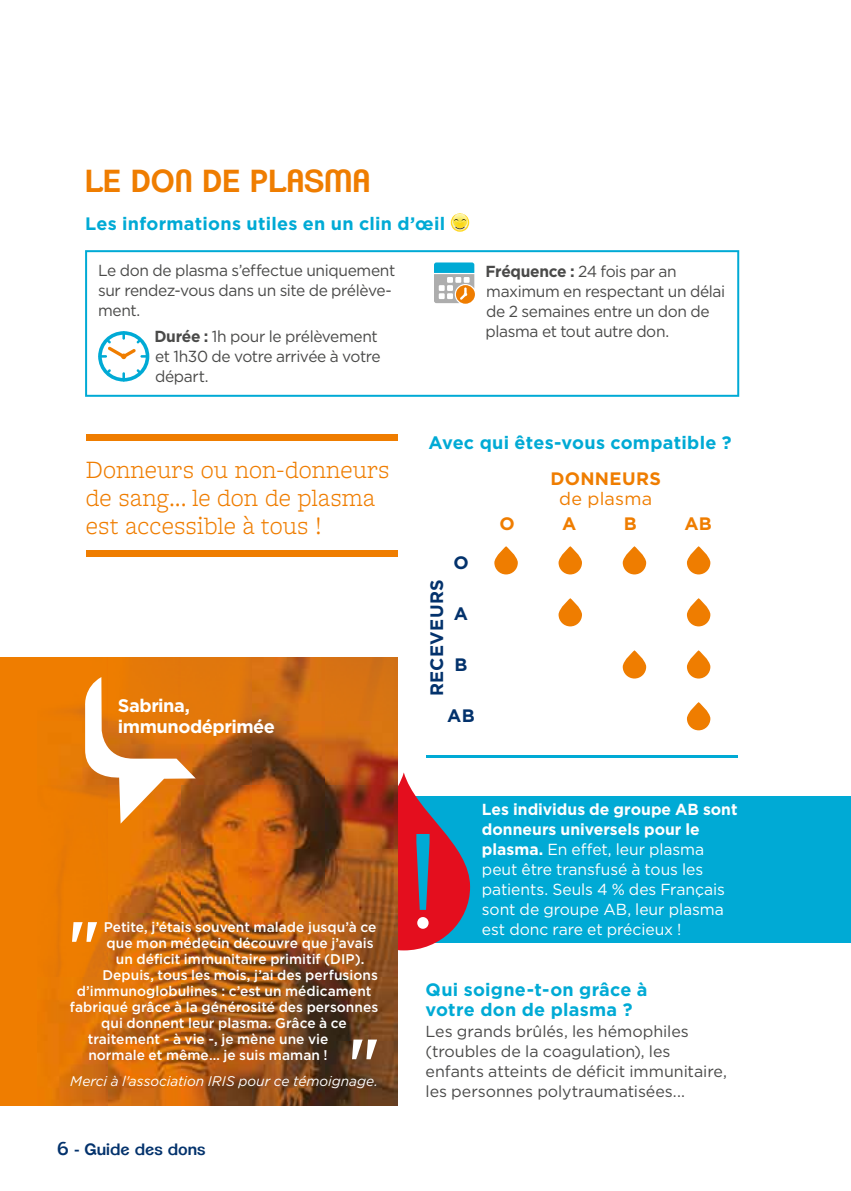
<style>
.page{position:relative;width:851px;height:1191px;background:#fff}
.page>*{position:absolute;margin:0;border:0;box-sizing:border-box;transform-origin:0 0}
.t1{font:500 65.8px "Gotham";color:#fff}
.t2{font:600 31px "Clemente P Dak";color:#ef7d00}
.t3{font:300 26px/28px "Freight Macro Pro";color:#ef7d00}
.t4{font:700 18.2px/20.8px "Gotham";letter-spacing:-.025em;color:#fff}
.t5{font:700 18px/20px "Gotham";letter-spacing:.015em;color:#00aad5}
.t6{font:700 18px "Gotham";letter-spacing:.015em;color:#03326c}
.t7{font:700 18px "Gotham";letter-spacing:.02em;color:#ef7d00}
.t8{font:18px "Gotham";letter-spacing:.01em;color:#ef7d00}
.t9{font:16px/20px "Gotham";letter-spacing:-.02em;color:#4a4a49}
.t10{font:16px/20px "Gotham";letter-spacing:-.005em;color:#fff}
.t11{font:600 16px "Clemente P Dak";color:#03326c}
.t12{font:500 14px "Gotham";letter-spacing:.005em;color:#fff}
.t13{font:italic 14px "Gotham";color:#fff}
.s1{font-weight:700}
.s2{font-size:18px}
</style>
<div class="page">
<div style="left:383px;top:796px;width:467px;height:147px;background:#00aad5"></div>
<svg style="left:337px;top:772px;width:133px;height:178px;fill:#e40e1e"></svg>
<svg style="left:416px;top:834px;width:13px;height:76px"></svg>
<div style="left:417px;top:917px;width:11px;height:11px;background:#fff;border-radius:50%"></div>
<div style="left:0;top:658px;width:397px;height:448px;background:#ef7d00"></div>
<img style="left:50px;top:658px;width:347px;height:448px">
<div style="left:86px;top:435px;width:311px;height:6px;background:#ef7d00"></div>
<div style="left:86px;top:550px;width:311px;height:6px;background:#ef7d00"></div>
<img style="left:450px;top:213px;width:19px;height:19px">
<img style="left:452px;top:217px;width:15px;height:11px">
<svg style="left:454px;top:214px;width:12px;height:15px"></svg>
<svg style="left:494px;top:546px;width:23px;height:28px"></svg>
<svg style="left:622px;top:650px;width:24px;height:28px"></svg>
<svg style="left:686px;top:650px;width:24px;height:28px"></svg>
<svg style="left:622px;top:546px;width:24px;height:28px"></svg>
<svg style="left:686px;top:702px;width:24px;height:28px"></svg>
<svg style="left:686px;top:546px;width:24px;height:28px"></svg>
<svg style="left:558px;top:546px;width:24px;height:28px"></svg>
<svg style="left:558px;top:598px;width:24px;height:28px"></svg>
<svg style="left:686px;top:598px;width:24px;height:28px"></svg>
<svg style="left:84px;top:677px;width:112px;height:146px"></svg>
<svg style="left:85px;top:250px;width:654px;height:147px"></svg>
<hr style="left:425px;top:755px;width:312px;height:2px;background:#00aad5">
<h2 class="t2" style="left:85px;top:162px;width:287px">LE DON DE PLASMA</h2>
<p class="t5" style="left:85px;top:213px;width:362px">Les informations utiles en un clin d’œil</p>
<p class="t9" style="left:98px;top:260px;width:298px">Le don de plasma s’effectue uniquement sur rendez-vous dans un site de prélève&shy;ment.</p>
<p class="t9" style="left:154px;top:325px;width:228px"><span class="s1">Durée :</span> 1h pour le prélèvement et 1h30 de votre arrivée à votre départ.</p>
<p class="t9" style="left:485px;top:261px;width:241px"><span class="s1">Fréquence :</span> 24 fois par an maximum en respectant un délai de 2 semaines entre un don de plasma et tout autre don.</p>
<h3 class="t3" style="left:86px;top:454px;width:305px">Donneurs ou non-donneurs de sang... le don de plasma est accessible à tous !</h3>
<p class="t4" style="left:118px;top:694px;width:159px">Sabrina, immunodéprimée</p>
<p class="t12" style="left:104px;top:918px;width:274px">Petite, j’étais souvent malade jusqu’à ce</p>
<p class="t12" style="left:106px;top:934px;width:268px">que mon médecin découvre que j’avais</p>
<p class="t12" style="left:116px;top:950px;width:250px">un déficit immunitaire primitif (DIP).</p>
<p class="t12" style="left:102px;top:966px;width:277px">Depuis, tous les mois, j’ai des perfusions</p>
<p class="t12" style="left:77px;top:982px;width:296px">d’immunoglobulines : c’est un médicament</p>
<p class="t12" style="left:70px;top:998px;width:310px">fabriqué grâce à la générosité des personnes</p>
<p class="t12" style="left:101px;top:1014px;width:247px">qui donnent leur plasma. Grâce à ce</p>
<p class="t12" style="left:88px;top:1030px;width:242px">traitement - à vie -, je mène une vie</p>
<p class="t12" style="left:88px;top:1046px;width:241px">normale et même… je suis maman !</p>
<h1 class="t1" style="left:68px;top:907px;width:34px">"</h1>
<h1 class="t1" style="left:348px;top:1025px;width:34px">"</h1>
<p class="t13" style="left:70px;top:1071px;width:309px">Merci à l'association IRIS pour ce témoignage.</p>
<p class="t11" style="left:57px;top:1140px;width:150px"><span class="s2">6</span> - Guide des dons</p>
<p class="t5" style="left:428px;top:432px;width:305px">Avec qui êtes-vous compatible ?</p>
<p class="t7" style="left:550px;top:468px;width:112px">DONNEURS</p>
<p class="t8" style="left:559px;top:488px;width:94px">de plasma</p>
<p class="t6" style="left:453px;top:552px;width:17px">O</p>
<p class="t6" style="left:454px;top:603px;width:16px">A</p>
<p class="t6" style="left:454px;top:654px;width:14px">B</p>
<p class="t6" style="left:447px;top:705px;width:29px">AB</p>
<p class="t6" style="left:426px;top:696px;width:118px;rotate:-90deg">RECEVEURS</p>
<p class="t7" style="left:499px;top:513px;width:17px">O</p>
<p class="t7" style="left:562px;top:513px;width:16px">A</p>
<p class="t7" style="left:624px;top:513px;width:14px">B</p>
<p class="t7" style="left:684px;top:513px;width:29px">AB</p>
<p class="t10" style="left:482px;top:799px;width:257px"><span class="s1">Les individus de groupe AB sont donneurs universels pour le plasma.</span> En effet, leur plasma peut être transfusé à tous les patients. Seuls 4 % des Français sont de groupe AB, leur plasma est donc rare et précieux !</p>
<p class="t5" style="left:425px;top:979px;width:223px">Qui soigne-t-on grâce à votre don de plasma ?</p>
<p class="t9" style="left:425px;top:1021px;width:303px">Les grands brûlés, les hémophiles (troubles de la coagulation), les enfants atteints de déficit immunitaire, les personnes polytraumatisées...</p>
</div>
